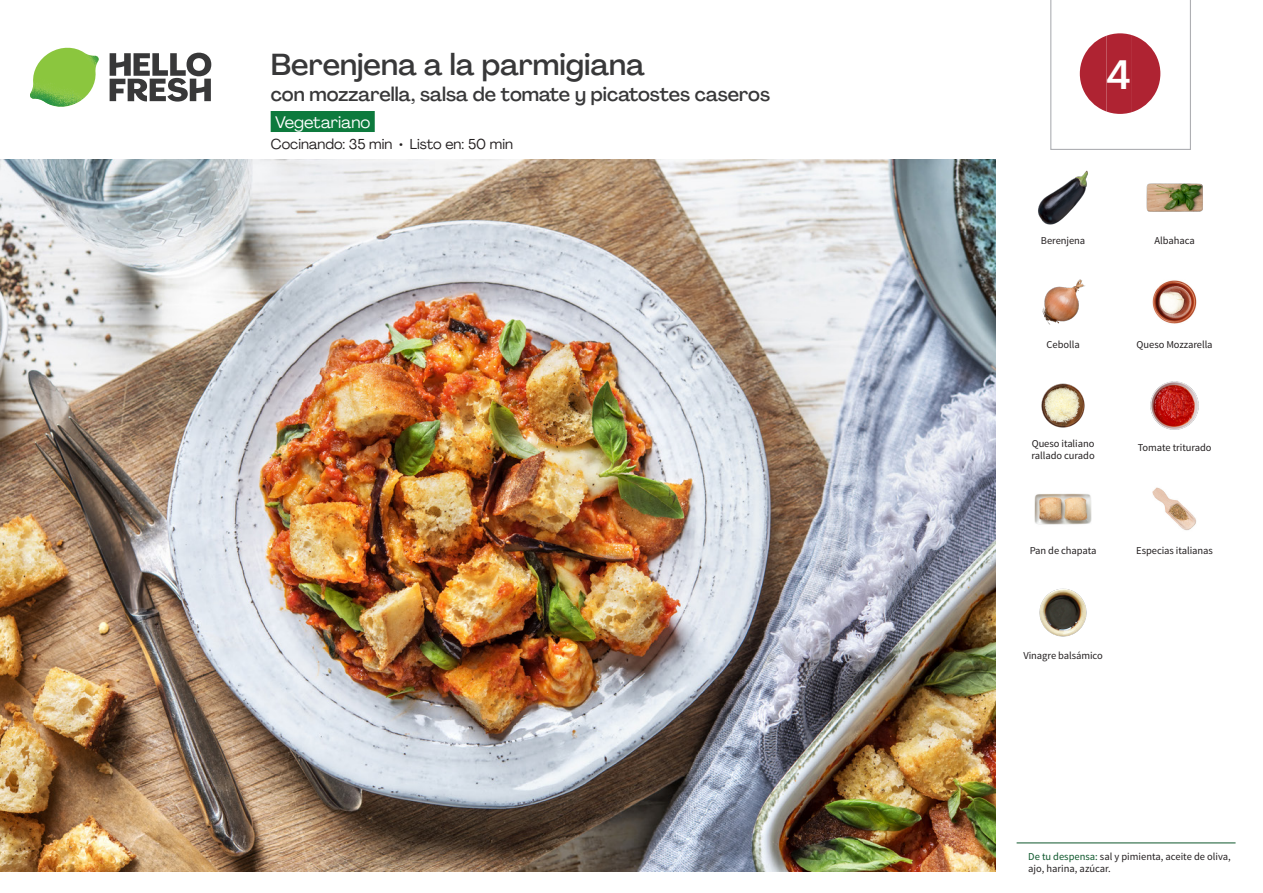
<style>
.page{position:relative;width:1263px;height:893px;background:#fff}
.page>*{position:absolute;margin:0;border:0;box-sizing:border-box;transform-origin:0 0}
._24_Recipe_Nr_Bag{font:500 40.5px "Agrandir";color:#fff}
._15_Titel_UK{font:500 30px "Agrandir";color:#383839}
._15_Titel_UK-2{font:500 19.5px "Agrandir";color:#383839}
._02_Box_Type{font:16.5px "Agrandir";color:#fff}
._02_Box_Type-2{font:14.25px "Agrandir";color:#231f20}
._18_FRONT_ingredient{font:10.5px/12px "Source Sans Pro";letter-spacing:-.005em;color:#231f20}
.s1{color:#0e572c}
</style>
<div class="page">
<svg style="left:110px;top:53px;width:101px;height:49px"></svg>
<img style="left:30px;top:48px;width:69px;height:59px">
<img style="left:0;top:159px;width:995px;height:713px">
<div style="left:271px;top:111px;width:104px;height:21px;background:#0d7a3d"></div>
<hr style="left:1016px;top:843px;width:219px;height:1px;background:#0e572c">
<img style="left:1038px;top:170px;width:50px;height:55px">
<img style="left:1146px;top:183px;width:57px;height:29px">
<img style="left:1152px;top:280px;width:45px;height:44px">
<img style="left:1042px;top:279px;width:43px;height:46px">
<img style="left:1150px;top:381px;width:49px;height:49px">
<img style="left:1041px;top:383px;width:44px;height:45px">
<img style="left:1152px;top:487px;width:44px;height:44px">
<img style="left:1034px;top:493px;width:58px;height:32px">
<img style="left:1039px;top:588px;width:48px;height:49px">
<svg style="left:1050px;top:0;width:141px;height:150px"></svg>
<p class="_15_Titel_UK" style="left:271px;top:46px;width:376px">Berenjena a la parmigiana</p>
<p class="_15_Titel_UK-2" style="left:271px;top:82px;width:501px">con mozzarella, salsa de tomate y picatostes caseros</p>
<p class="_02_Box_Type" style="left:275px;top:112px;width:97px">Vegetariano</p>
<p class="_02_Box_Type-2" style="left:271px;top:135px;width:244px">Cocinando: 35 min • Listo en: 50 min</p>
<p class="_24_Recipe_Nr_Bag" style="left:1106px;top:50px;width:26px">4</p>
<p class="_18_FRONT_ingredient" style="left:1041px;top:235px;width:46px">Berenjena</p>
<p class="_18_FRONT_ingredient" style="left:1154px;top:235px;width:42px">Albahaca</p>
<p class="_18_FRONT_ingredient" style="left:1046px;top:339px;width:35px">Cebolla</p>
<p class="_18_FRONT_ingredient" style="left:1136px;top:339px;width:78px">Queso Mozzarella</p>
<p class="_18_FRONT_ingredient" style="left:1031px;top:438px;width:65px">Queso italiano rallado curado</p>
<p class="_18_FRONT_ingredient" style="left:1138px;top:441px;width:75px">Tomate triturado</p>
<p class="_18_FRONT_ingredient" style="left:1030px;top:545px;width:68px">Pan de chapata</p>
<p class="_18_FRONT_ingredient" style="left:1136px;top:545px;width:78px">Especias italianas</p>
<p class="_18_FRONT_ingredient" style="left:1023px;top:649px;width:81px">Vinagre balsámico</p>
<p class="_18_FRONT_ingredient" style="left:1028px;top:850px;width:204px"><span class="s1">De tu despensa:</span> sal y pimienta, aceite de oliva, ajo, harina, azúcar.</p>
</div>
